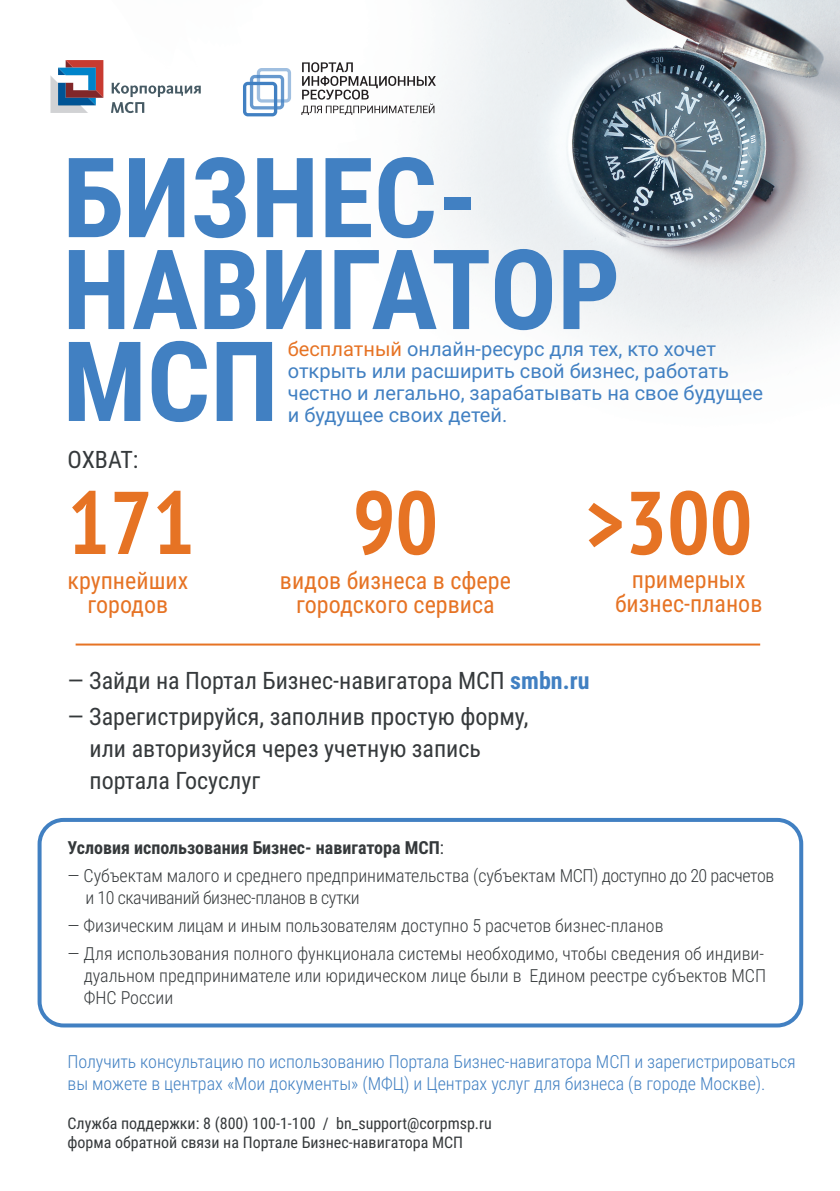
<style>
.page{position:relative;width:840px;height:1191px;background:#fff}
.page>*{position:absolute;margin:0;border:0;box-sizing:border-box;transform-origin:0 0}
.t1{font:700 111.2px/91.8px "Roboto Condensed";color:#4180c2}
.t2{font:700 condensed 88.8px "PT Sans";color:#e67324}
.t3{font:24px/32px "Roboto Condensed";color:#35393b}
.t4{font:24px/24px "Roboto Condensed";color:#e67324;text-align:center}
.t5{font:20px/22px "Roboto";color:#4180c2}
.t6{font:300 18px/22px "Roboto Condensed";letter-spacing:-.005em;color:#35393b}
.t7{font:300 18px/22px "Roboto Condensed";letter-spacing:-.005em;color:#4180c2}
.t8{font:700 18px "Roboto Condensed";color:#35393b}
.t9{font:16px/19.2px "Roboto Condensed";color:#35393b}
.s1{color:#e67324}
.s2{font-weight:700;color:#4180c2}
.s3{font-weight:400}
</style>
<div class="page">
<img style="left:37px;top:0;width:802px;height:1028px">
<svg style="left:111px;top:83px;width:90px;height:30px"></svg>
<svg style="left:50px;top:60px;width:53px;height:53px"></svg>
<svg style="left:301px;top:62px;width:134px;height:53px"></svg>
<svg style="left:243px;top:68px;width:48px;height:48px"></svg>
<div style="left:38px;top:818px;width:764px;height:209px;border:4px solid #4180c2;border-radius:24px"></div>
<hr style="left:76px;top:643px;width:683px;height:2px;background:#e67324">
<h1 class="t1" style="left:62px;top:148px;width:559px">БИЗНЕС-<br>НАВИГАТОР<br>МСП</h1>
<p class="t5" style="left:288px;top:337px;width:476px"><span class="s1">бесплатный</span> онлайн-ресурс для тех, кто хочет открыть или расширить свой бизнес, работать честно и легально, зарабатывать на свое будущее и будущее своих детей.</p>
<h3 class="t3" style="left:67px;top:443px;width:72px">ОХВАТ:</h3>
<h2 class="t2" style="left:67px;top:464px;width:129px">171</h2>
<h2 class="t2" style="left:353px;top:464px;width:86px">90</h2>
<h2 class="t2" style="left:585px;top:464px;width:168px">&gt;300</h2>
<h3 class="t4" style="left:67px;top:567px;width:122px">крупнейших городов</h3>
<h3 class="t4" style="left:280px;top:567px;width:232px">видов бизнеса в сфере городского сервиса</h3>
<h3 class="t4" style="left:615px;top:566px;width:149px">примерных бизнес-планов</h3>
<h3 class="t3" style="left:67px;top:663px;width:523px">— Зайди на Портал Бизнес-навигатора МСП <span class="s2">smbn.ru</span></h3>
<h3 class="t3" style="left:89px;top:699px;width:440px;text-indent:-22px">— Зарегистрируйся, заполнив простую форму, или авторизуйся через учетную запись портала Госуслуг</h3>
<p class="t8" style="left:67px;top:835px;width:378px">Условия использования Бизнес- навигатора МСП<span class="s3">:</span></p>
<p class="t6" style="left:85px;top:864px;width:690px;text-indent:-18px">— Субъектам малого и среднего предпринимательства (субъектам МСП) доступно до 20 расчетов и 10 скачиваний бизнес-планов в сутки</p>
<p class="t6" style="left:67px;top:914px;width:597px">— Физическим лицам и иным пользователям доступно 5 расчетов бизнес-планов</p>
<p class="t6" style="left:84px;top:942px;width:683px;text-align:justify;text-indent:-16px">— Для использования полного функционала системы необходимо, чтобы сведения об индиви&shy;дуальном предпринимателе или юридическом лице были в Едином реестре субъектов МСП ФНС России</p>
<p class="t7" style="left:67px;top:1049px;width:729px">Получить консультацию по использованию Портала Бизнес-навигатора МСП и зарегистрироваться вы можете в центрах «Мои документы» (МФЦ) и Центрах услуг для бизнеса (в городе Москве).</p>
<p class="t9" style="left:67px;top:1112px;width:425px">Служба поддержки: 8 (800) 100-1-100 / bn_support@corpmsp.ru форма обратной связи на Портале Бизнес-навигатора МСП</p>
</div>
